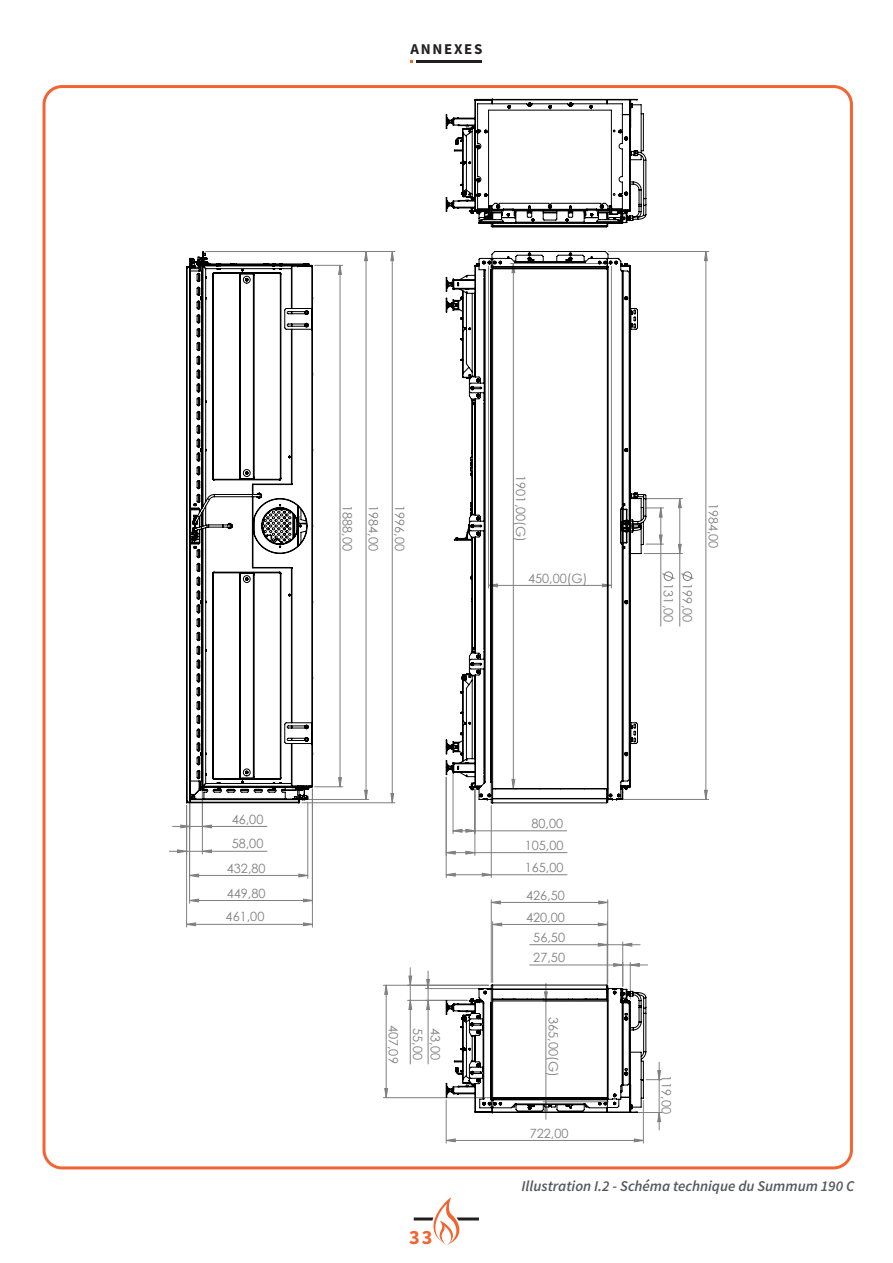
<style>
.page{position:relative;width:893px;height:1263px;background:#fff}
.page>*{position:absolute;margin:0;border:0;box-sizing:border-box;transform-origin:0 0}
.t1{font:700 20.25px "Source Sans Pro";color:#f26431}
.Capture{font:italic 600 15px "Source Sans Pro";color:#57585a}
.t2{font:700 15px "Source Sans Pro";letter-spacing:.11em;color:#231f20}
.t3{font:12.75px/22px "Century Gothic";color:#808080;text-align:center}
</style>
<div class="page">
<hr style="left:416px;top:60px;width:66px;height:3px;background:#231f20">
<svg style="left:414px;top:1197px;width:65px;height:48px"></svg>
<svg style="left:682px;top:571px;width:12px;height:10px"></svg>
<hr style="left:644px;top:498px;width:39px;height:1px;background:#808080">
<hr style="left:644px;top:553px;width:39px;height:1px;background:#808080">
<svg style="left:315px;top:265px;width:24px;height:1px"></svg>
<hr style="left:608px;top:251px;width:101px;height:1px;background:#808080">
<hr style="left:619px;top:799px;width:90px;height:1px;background:#808080">
<hr style="left:206px;top:251px;width:189px;height:1px;background:#808080">
<hr style="left:643px;top:1100px;width:1px;height:43px;background:#808080">
<hr style="left:446px;top:1100px;width:1px;height:43px;background:#808080">
<svg style="left:339px;top:251px;width:342px;height:376px"></svg>
<svg style="left:704px;top:252px;width:4px;height:547px"></svg>
<svg style="left:390px;top:251px;width:4px;height:333px"></svg>
<svg style="left:178px;top:584px;width:465px;height:558px"></svg>
<svg style="left:445px;top:251px;width:202px;height:552px"></svg>
<svg style="left:186px;top:251px;width:128px;height:553px"></svg>
<svg style="left:312px;top:786px;width:31px;height:1px"></svg>
<svg style="left:384px;top:962px;width:278px;height:168px"></svg>
<svg style="left:445px;top:98px;width:202px;height:130px"></svg>
<p class="t2" style="left:411px;top:39px;width:73px">ANNEXES</p>
<p class="t3" style="left:359px;top:505px;width:47px;rotate:90deg">1888,00</p>
<p class="t3" style="left:385px;top:505px;width:47px;rotate:90deg">1984,00</p>
<p class="t3" style="left:411px;top:505px;width:47px;rotate:90deg">1996,00</p>
<p class="t3" style="left:532px;top:475px;width:68px;rotate:90deg">1901,00(G)</p>
<p class="t3" style="left:528px;top:567px;width:61px">450,00(G)</p>
<p class="t3" style="left:680px;top:583px;width:40px;rotate:90deg">131,00</p>
<p class="t3" style="left:699px;top:583px;width:40px;rotate:90deg">199,00</p>
<p class="t3" style="left:724px;top:503px;width:47px;rotate:90deg">1984,00</p>
<p class="t3" style="left:232px;top:808px;width:33px">46,00</p>
<p class="t3" style="left:232px;top:832px;width:33px">58,00</p>
<p class="t3" style="left:227px;top:857px;width:40px">432,80</p>
<p class="t3" style="left:226px;top:906px;width:40px">461,00</p>
<p class="t3" style="left:227px;top:882px;width:40px">449,80</p>
<p class="t3" style="left:405px;top:1025px;width:40px;rotate:90deg">407,09</p>
<p class="t3" style="left:429px;top:1028px;width:33px;rotate:90deg">55,00</p>
<p class="t3" style="left:447px;top:1028px;width:33px;rotate:90deg">43,00</p>
<h1 class="t1" style="left:409px;top:1223px;width:25px">33</h1>
<p class="t3" style="left:525px;top:812px;width:40px">80,00<br>105,00<br>165,00</p>
<p class="t3" style="left:526px;top:884px;width:40px">426,50</p>
<p class="t3" style="left:533px;top:927px;width:33px;line-height:20.2px;text-align:left">56,50<br>27,50</p>
<p class="t3" style="left:526px;top:906px;width:40px">420,00</p>
<p class="t3" style="left:565px;top:1017px;width:61px;rotate:90deg">365,00(G)</p>
<p class="t3" style="left:530px;top:1122px;width:40px">722,00</p>
<p class="t3" style="left:678px;top:1075px;width:40px;rotate:90deg">119,00</p>
<p class="Capture" style="left:521px;top:1176px;width:334px">Illustration I.2 - Schéma technique du Summum 190 C</p>
</div>
